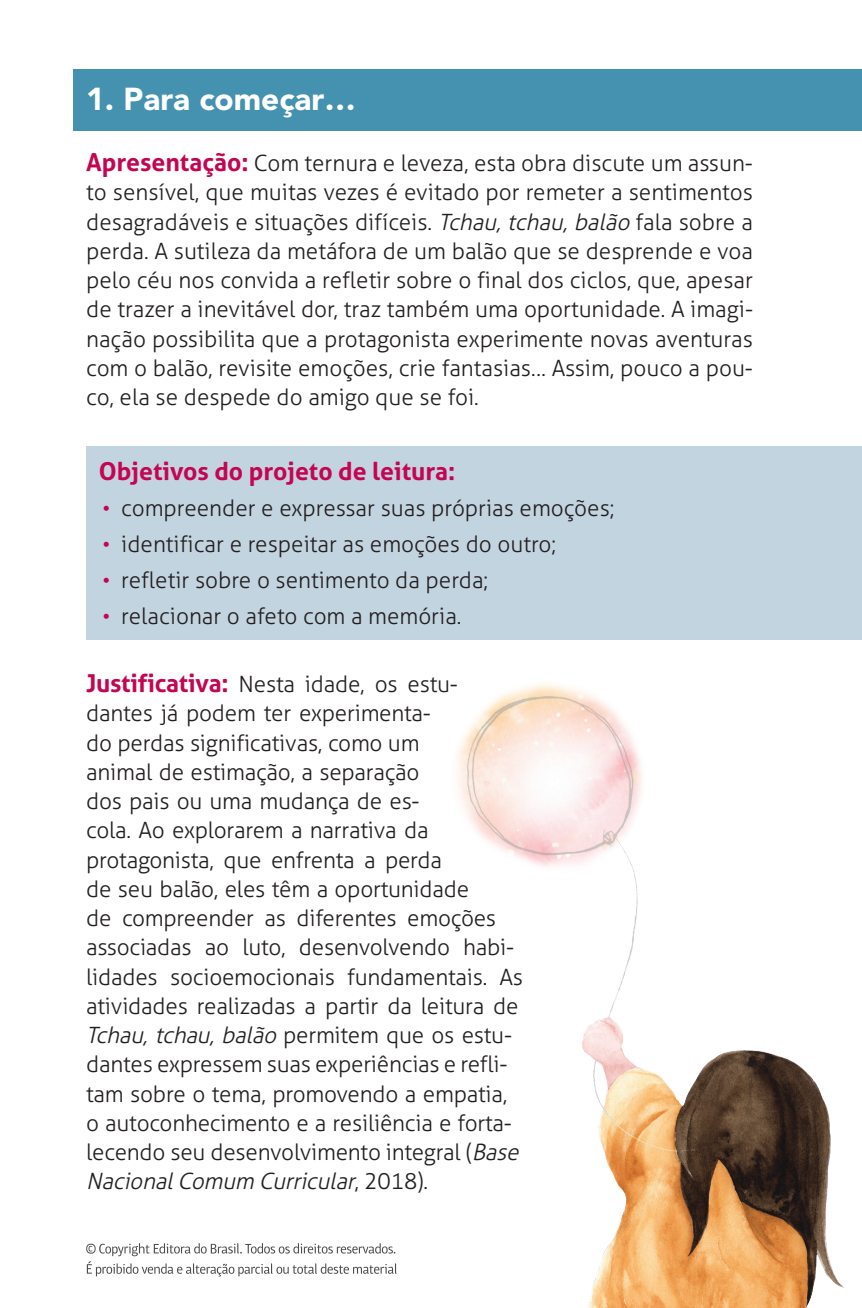
<style>
.page{position:relative;width:862px;height:1308px;background:#fff}
.page>*{position:absolute;margin:0;border:0;box-sizing:border-box;transform-origin:0 0}
.t1{font:900 31.5px "Avenir LT Std";color:#fff}
.t2{font:700 24.75px "Aller";color:#c30552}
.t3{font:300 22.5px/29.2px "Aller";letter-spacing:-.01em;color:#231f20;text-align:justify}
.s1{font-weight:700;font-size:24.75px;color:#c30552}
.s2{font-style:italic}
.s3{color:#c30552}
</style>
<div class="page">
<svg style="left:86px;top:1243px;width:310px;height:33px"></svg>
<div style="left:73px;top:69px;width:788px;height:61px;background:#4492b0"></div>
<div style="left:86px;top:446px;width:775px;height:194px;background:#c3d4e1"></div>
<img style="left:456px;top:684px;width:388px;height:623px">
<h1 class="t1" style="left:86px;top:80px;width:271px">1. Para começar…</h1>
<p class="t3" style="left:86px;top:148px;width:668px"><span class="s1">Apresentação:</span> Com ternura e leveza, esta obra discute um assun&shy;to sensível, que muitas vezes é evitado por remeter a sentimentos desagradáveis e situações difíceis. <span class="s2">Tchau,tchau,balão</span> fala sobre a perda. A sutileza da metáfora de um balão que se desprende e voa pelo céu nos convida a refletir sobre o final dos ciclos, que, apesar de trazer a inevitável dor, traz também uma oportunidade. A imagi&shy;nação possibilita que a protagonista experimente novas aventuras com o balão, revisite emoções, crie fantasias… Assim, pouco a pou&shy;co, ela se despede do amigo que se foi.</p>
<p class="t2" style="left:99px;top:456px;width:357px">Objetivos do projeto de leitura:</p>
<p class="t3" style="left:102px;top:493px;width:513px"><span class="s3">•</span> compreender e expressar suas próprias emoções;</p>
<p class="t3" style="left:102px;top:529px;width:455px"><span class="s3">•</span> identificar e respeitar as emoções do outro;</p>
<p class="t3" style="left:102px;top:565px;width:387px"><span class="s3">•</span> refletir sobre o sentimento da perda;</p>
<p class="t3" style="left:102px;top:601px;width:360px"><span class="s3">•</span> relacionar o afeto com a memória.</p>
<p class="t3" style="left:86px;top:669px;width:439px;text-align:left"><span class="s1">Justificativa:</span> Nesta idade, os estu&shy;dantes já podem ter experimenta-<br>do perdas significativas, como um<br>animal de estimação, a separação<br>dos pais ou uma mudança de es-<br>cola. Ao explorarem a narrativa da protagonista, que enfrenta a perda<br>de seu balão, eles têm a oportunidade<br>de compreender as diferentes emoções associadas ao luto, desenvolvendo habi&shy;lidades socioemocionais fundamentais. As atividades realizadas a partir da leitura de <span class="s2">Tchau,tchau,balão</span> permitem que os estu&shy;dantes expressem suas experiências e refli&shy;tam sobre o tema, promovendo a empatia, o autoconhecimento e a resiliência e forta&shy;lecendo seu desenvolvimento integral (<span class="s2">Base NacionalComum Curricular</span>, 2 0 1 8 ) .</p>
</div>
